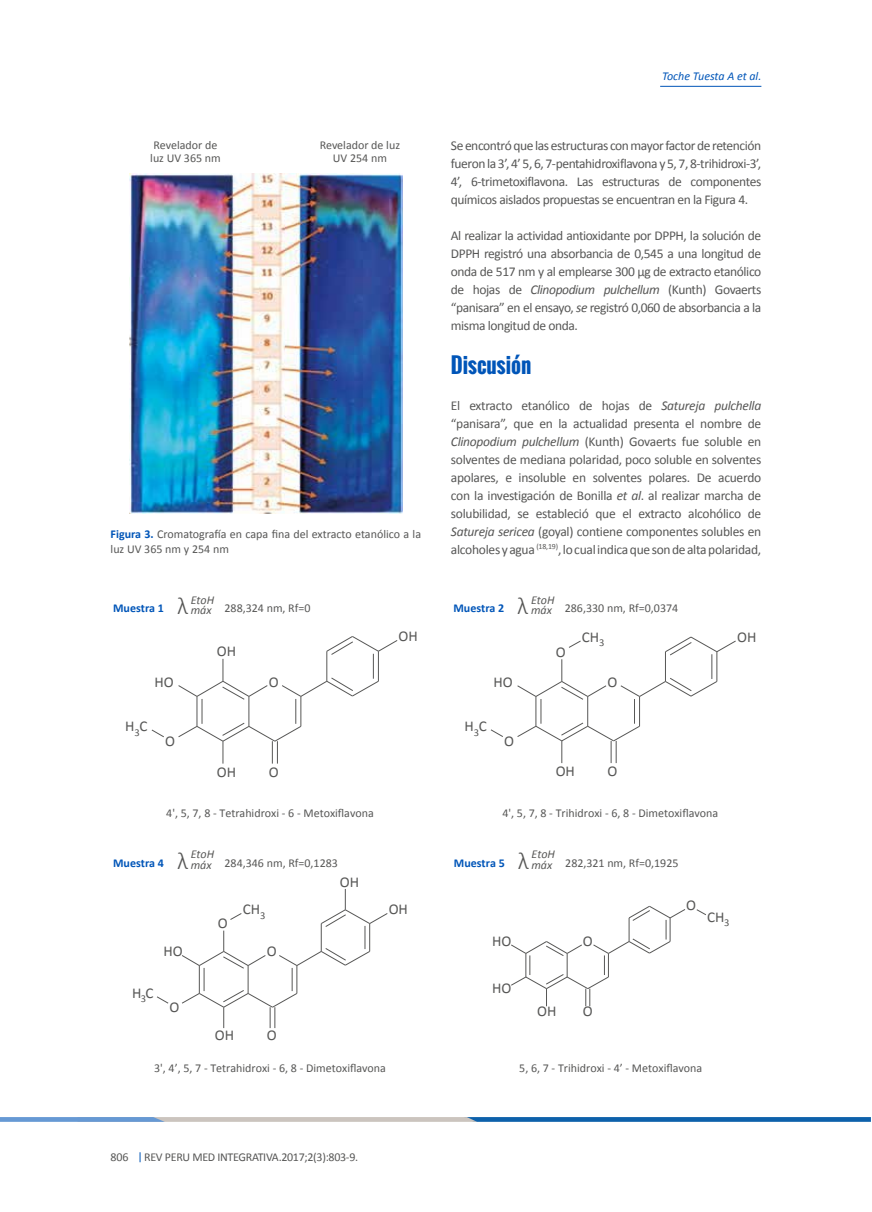
<style>
.page{position:relative;width:872px;height:1212px;background:#fff}
.page>*{position:absolute;margin:0;border:0;box-sizing:border-box;transform-origin:0 0}
.t1{font:700 21px "Oswald";color:#0055b8}
.t2{font:15px "Calibri";color:#575756}
.t3{font:13.5px/18px "Calibri";letter-spacing:-.03em;color:#575756;text-align:justify}
.t4{font:12px/12.9px "Calibri";color:#575756}
.t5{font:12px "Calibri";letter-spacing:-.025em;color:#575756}
.t6{font:700 12px "Calibri";color:#0055b8}
.t7{font:italic 12px/10.5px "Calibri";color:#575756;text-align:right}
.t8{font:italic 12px "Calibri";color:#0055b8}
.s1{font-weight:700;color:#0055b8}
.s2{font-style:italic}
.s3{font-weight:300;font-style:normal;font-size:24px}
</style>
<div class="page">
<svg style="left:0;top:1117px;width:871px;height:5px"></svg>
<hr style="left:660px;top:86px;width:101px;height:1px;background:#0055b8">
<img style="left:129px;top:173px;width:273px;height:340px">
<svg style="left:151px;top:729px;width:13px;height:9px"></svg>
<svg style="left:178px;top:636px;width:220px;height:127px"></svg>
<svg style="left:517px;top:636px;width:219px;height:127px"></svg>
<svg style="left:490px;top:729px;width:13px;height:8px"></svg>
<svg style="left:157px;top:996px;width:12px;height:8px"></svg>
<svg style="left:182px;top:889px;width:206px;height:139px"></svg>
<svg style="left:696px;top:909px;width:10px;height:6px"></svg>
<svg style="left:511px;top:905px;width:175px;height:101px"></svg>
<p class="t8" style="left:662px;top:68px;width:101px">Toche Tuesta A et al.</p>
<p class="t4" style="left:150px;top:138px;width:72px">Revelador de luz UV 365 nm</p>
<p class="t4" style="left:320px;top:138px;width:82px;text-align:center">Revelador de luz<br>UV 254 nm</p>
<p class="t4" style="left:111px;top:527px;width:312px;line-height:14.4px"><span class="s1">Figura 3.</span> Cromatografía en capa fina del extracto etanólico a la luz UV 365 nm y 254 nm</p>
<p class="t3" style="left:451px;top:136px;width:312px">Se encontró que las estructuras con mayor factor de retención fueron la 3’, 4’ 5, 6, 7-pentahidroxiflavona y 5, 7, 8-trihidroxi-3’, 4’, 6-trimetoxiflavona. Las estructuras de componentes químicos aislados propuestas se encuentran en la Figura 4.</p>
<p class="t3" style="left:451px;top:226px;width:312px">Al realizar la actividad antioxidante por DPPH, la solución de DPPH registró una absorbancia de 0,545 a una longitud de onda de 517 nm y al emplearse 300 µg de extracto etanólico de hojas de <span class="s2">Clinopodium pulchellum</span> (Kunth) Govaerts “panisara” en el ensayo, <span class="s2">se</span> registró 0,060 de absorbancia a la misma longitud de onda.</p>
<h1 class="t1" style="left:451px;top:349px;width:82px">Discusión</h1>
<p class="t3" style="left:451px;top:396px;width:312px">El extracto etanólico de hojas de <span class="s2">Satureja pulchella </span>“panisara”, que en la actualidad presenta el nombre de <span class="s2">Clinopodium pulchellum</span> (Kunth) Govaerts fue soluble en solventes de mediana polaridad, poco soluble en solventes apolares, e insoluble en solventes polares. De acuerdo con la investigación de Bonilla <span class="s2">et al</span>. al realizar marcha de solubilidad, se estableció que el extracto alcohólico de <span class="s2">Satureja sericea</span> (goyal) contiene componentes solubles en alcoholes y agua <sup>(18,19)</sup>, lo cual indica que son de alta polaridad,</p>
<p class="t7" style="left:177px;top:594px;width:38px">EtoH <span class="s3">λ</span> máx</p>
<p class="t6" style="left:113px;top:601px;width:52px">Muestra 1</p>
<p class="t4" style="left:224px;top:601px;width:87px">288,324 nm, Rf=0</p>
<p class="t7" style="left:517px;top:594px;width:38px">EtoH <span class="s3">λ</span> máx</p>
<p class="t6" style="left:453px;top:601px;width:52px">Muestra 2</p>
<p class="t4" style="left:565px;top:601px;width:115px">286,330 nm, Rf=0,0374</p>
<p class="t2" style="left:217px;top:642px;width:21px">OH</p>
<p class="t2" style="left:398px;top:627px;width:21px">OH</p>
<p class="t2" style="left:556px;top:642px;width:11px">O</p>
<p class="t2" style="left:582px;top:628px;width:24px">CH<sub>3</sub></p>
<p class="t2" style="left:737px;top:628px;width:21px">OH</p>
<p class="t2" style="left:154px;top:672px;width:21px">HO</p>
<p class="t2" style="left:269px;top:672px;width:11px">O</p>
<p class="t2" style="left:493px;top:672px;width:21px">HO</p>
<p class="t2" style="left:607px;top:672px;width:11px">O</p>
<p class="t2" style="left:125px;top:717px;width:24px">H C<sub>3</sub></p>
<p class="t2" style="left:165px;top:732px;width:11px">O</p>
<p class="t2" style="left:464px;top:717px;width:24px">H C<sub>3</sub></p>
<p class="t2" style="left:504px;top:732px;width:11px">O</p>
<p class="t2" style="left:217px;top:762px;width:21px">OH</p>
<p class="t2" style="left:269px;top:762px;width:11px">O</p>
<p class="t2" style="left:556px;top:762px;width:21px">OH</p>
<p class="t2" style="left:607px;top:762px;width:11px">O</p>
<p class="t4" style="left:166px;top:806px;width:209px">4', 5, 7, 8 - Tetrahidroxi - 6 - Metoxiflavona</p>
<p class="t4" style="left:502px;top:806px;width:217px">4', 5, 7, 8 - Trihidroxi - 6, 8 - Dimetoxiflavona</p>
<p class="t7" style="left:177px;top:848px;width:38px">EtoH <span class="s3">λ</span> máx</p>
<p class="t6" style="left:113px;top:855px;width:52px">Muestra 4</p>
<p class="t4" style="left:224px;top:856px;width:115px">284,346 nm, Rf=0,1283</p>
<p class="t7" style="left:518px;top:848px;width:38px">EtoH <span class="s3">λ</span> máx</p>
<p class="t6" style="left:454px;top:855px;width:52px">Muestra 5</p>
<p class="t4" style="left:565px;top:856px;width:115px">282,321 nm, Rf=0,1925</p>
<p class="t2" style="left:340px;top:872px;width:21px">OH</p>
<p class="t2" style="left:218px;top:914px;width:11px">O</p>
<p class="t2" style="left:243px;top:900px;width:24px">CH<sub>3</sub></p>
<p class="t2" style="left:389px;top:900px;width:21px">OH</p>
<p class="t2" style="left:686px;top:896px;width:11px">O</p>
<p class="t2" style="left:707px;top:908px;width:24px">CH<sub>3</sub></p>
<p class="t2" style="left:163px;top:942px;width:21px">HO</p>
<p class="t2" style="left:132px;top:984px;width:23px">H C<sub>3</sub></p>
<p class="t2" style="left:169px;top:997px;width:11px">O</p>
<p class="t2" style="left:267px;top:942px;width:11px">O</p>
<p class="t2" style="left:492px;top:931px;width:21px">HO</p>
<p class="t2" style="left:583px;top:931px;width:11px">O</p>
<p class="t2" style="left:492px;top:978px;width:21px">HO</p>
<p class="t2" style="left:537px;top:1002px;width:21px">OH</p>
<p class="t2" style="left:583px;top:1002px;width:11px">O</p>
<p class="t2" style="left:215px;top:1026px;width:21px">OH</p>
<p class="t2" style="left:267px;top:1026px;width:11px">O</p>
<p class="t4" style="left:154px;top:1060px;width:233px">3', 4’, 5, 7 - Tetrahidroxi - 6, 8 - Dimetoxiflavona</p>
<p class="t4" style="left:519px;top:1060px;width:185px">5, 6, 7 - Trihidroxi - 4’ - Metoxiflavona</p>
<p class="t4" style="left:110px;top:1150px;width:20px">806</p>
<p class="t5" style="left:144px;top:1150px;width:215px">REV PERU MED INTEGRATIVA.2017;2(3):803-9.</p>
</div>
